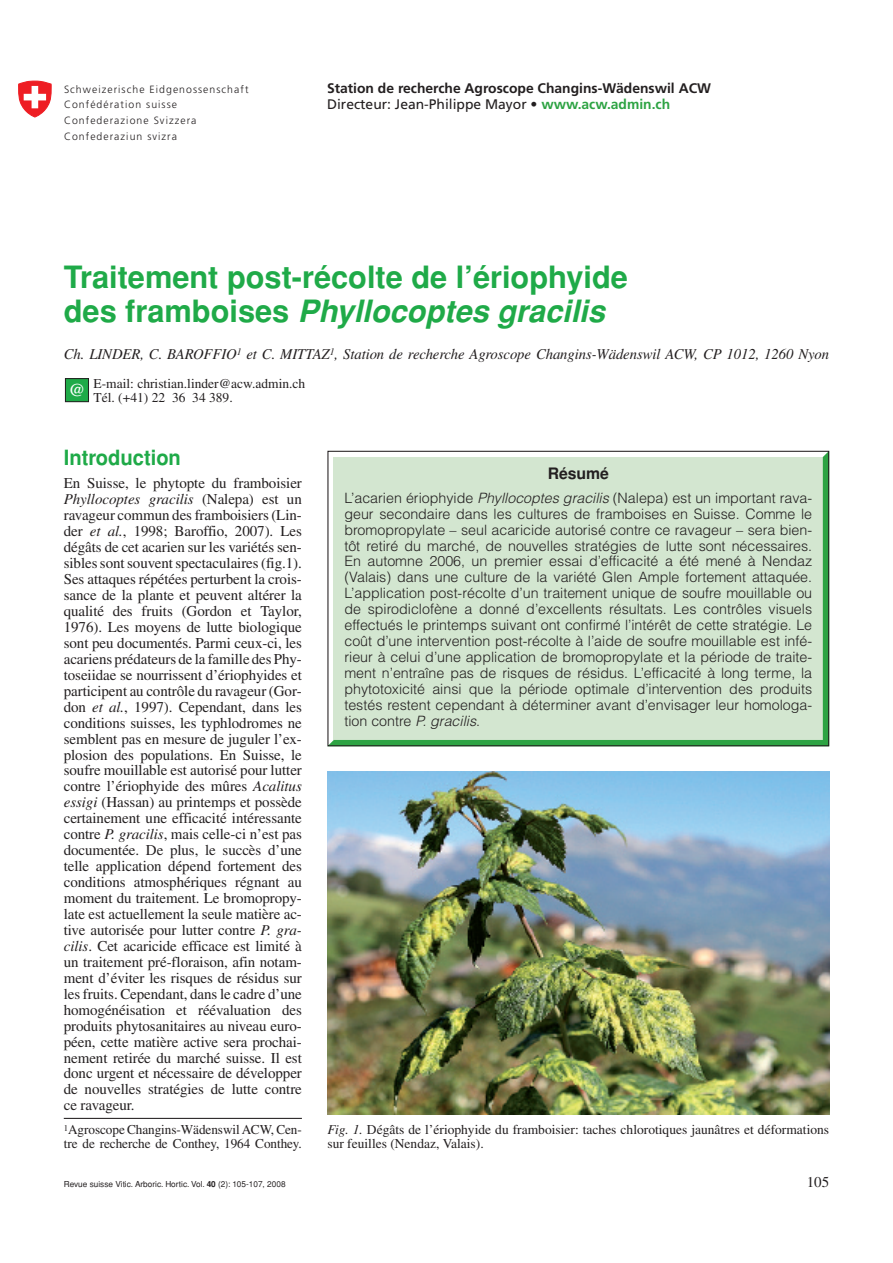
<style>
.page{position:relative;width:893px;height:1263px;background:#fff}
.page>*{position:absolute;margin:0;border:0;box-sizing:border-box;transform-origin:0 0}
.t1{font:700 30.75px/34px "Helvetica";color:#1faa48}
.t2{font:700 21px "Helvetica";color:#1faa48;scale:.96 1}
.t3{font:700 15.75px "Helvetica";color:#231f20}
.t4{font:15px/15.9px "Times";letter-spacing:-.005em;color:#231f20;text-align:justify}
.t5{font:italic 15px "Times";letter-spacing:-.005em;color:#231f20}
.t6{font:300 14.25px/15.9px "Helvetica";color:#231f20;text-align:justify}
.t7{font:700 13.8px/15.8px "Frutiger";color:#231f20}
.t8{font:13.5px/13.8px "Times";color:#231f20}
.t9{font:300 10.5px/15.9px "Frutiger";letter-spacing:.1em;color:#231f20}
.t10{font:8.25px "Helvetica";color:#231f20}
.s1{font-weight:400}
.s2{color:#2da343}
.s3{font-style:italic}
.s4{font-weight:700}
</style>
<div class="page">
<div style="left:330px;top:453px;width:497px;height:291px;background:#d3e6d0"></div>
<svg style="left:18px;top:80px;width:34px;height:38px"></svg>
<div style="left:65px;top:379px;width:24px;height:23px;background:#1faa48"></div>
<div style="left:65px;top:378px;width:24px;height:24px;border:1px solid #231f20"></div>
<hr style="left:64px;top:1118px;width:238px;height:1px;background:#231f20">
<div style="left:327px;top:451px;width:502px;height:295px;border:1px solid #231f20"></div>
<img style="left:327px;top:772px;width:502px;height:342px">
<p class="t9" style="left:64px;top:82px;width:186px">Schweizerische Eidgenossenschaft<br>Confédération suisse<br>Confederazione Svizzera<br>Confederaziun svizra</p>
<p class="t7" style="left:327px;top:81px;width:385px">Station de recherche Agroscope Changins-Wädenswil ACW<br><span class="s1">Directeur: Jean-Philippe Mayor</span> • <span class="s2">www.acw.admin.ch</span></p>
<h1 class="t1" style="left:64px;top:260px;width:566px">Traitement post-récolte de l’ériophyide des framboises <span class="s3">Phyllocoptes gracilis</span></h1>
<p class="t5" style="left:64px;top:349px;width:767px">Ch. LINDER, C. BAROFFIO<sup>1</sup> et C. MITTAZ<sup>1</sup>, Station de recherche Agroscope Changins-Wädenswil ACW, CP 1012, 1260 Nyon</p>
<p class="t8" style="left:69px;top:377px;width:237px;line-height:14.2px;text-indent:24px">E-mail: christian.linder@acw.admin.ch <sup>@</sup> Tél. (+41) 22 36 34 389.</p>
<h2 class="t2" style="left:64px;top:445px;width:124px">Introduction</h2>
<p class="t4" style="left:64px;top:477px;width:240px">En Suisse, le phytopte du framboisier <span class="s3">Phyllocoptes gracilis</span> (Nalepa) est un ravageur commun des framboisiers (Lin&shy;der <span class="s3">et al.</span>, 1998; Baroffio, 2007). Les dégâts de cet acarien sur les variétés sen&shy;sibles sont souvent spectaculaires (fig.1).<br>Ses attaques répétées perturbent la crois&shy;sance de la plante et peuvent altérer la qualité des fruits (Gordon et Taylor, 1976). Les moyens de lutte biologique sont peu documentés. Parmi ceux-ci, les acariens prédateurs de la famille des Phy&shy;toseiidae se nourrissent d’ériophyides et participent au contrôle du ravageur (Gor&shy;don <span class="s3">et al.</span>, 1997). Cependant, dans les conditions suisses, les typhlodromes ne semblent pas en mesure de juguler l’ex&shy;plosion des populations. En Suisse, le soufre mouillable est autorisé pour lutter contre l’ériophyide des mûres <span class="s3">Acalitus essigi</span> (Hassan) au printemps et possède certainement une efficacité intéressante contre <span class="s3">P. gracilis</span>, mais celle-ci n’est pas documentée. De plus, le succès d’une telle application dépend fortement des conditions atmosphériques régnant au moment du traitement. Le bromopropy&shy;late est actuellement la seule matière ac&shy;tive autorisée pour lutter contre <span class="s3">P. gra&shy;cilis</span>. Cet acaricide efficace est limité à un traitement pré-floraison, afin notam&shy;ment d’éviter les risques de résidus sur les fruits. Cependant, dans le cadre d’une homogénéisation et réévaluation des produits phytosanitaires au niveau euro&shy;péen, cette matière active sera prochai&shy;nement retirée du marché suisse. Il est donc urgent et nécessaire de développer de nouvelles stratégies de lutte contre ce ravageur.</p>
<p class="t8" style="left:64px;top:1124px;width:240px"><sup>1</sup>Agroscope Changins-Wädenswil ACW, Cen&shy;tre de recherche de Conthey, 1964 Conthey.</p>
<p class="t3" style="left:548px;top:464px;width:63px">Résumé</p>
<p class="t6" style="left:344px;top:490px;width:469px">L’acarien ériophyide <span class="s3">Phyllocoptes gracilis</span> (Nalepa) est un important rava&shy;geur secondaire dans les cultures de framboises en Suisse. Comme le bromopropylate – seul acaricide autorisé contre ce ravageur – sera bien&shy;tôt retiré du marché, de nouvelles stratégies de lutte sont nécessaires.<br>En automne 2006, un premier essai d’efficacité a été mené à Nendaz (Valais) dans une culture de la variété Glen Ample fortement attaquée.<br>L’application post-récolte d’un traitement unique de soufre mouillable ou de spirodiclofène a donné d’excellents résultats. Les contrôles visuels effectués le printemps suivant ont confirmé l’intérêt de cette stratégie. Le coût d’une intervention post-récolte à l’aide de soufre mouillable est infé&shy;rieur à celui d’une application de bromopropylate et la période de traite&shy;ment n’entraîne pas de risques de résidus. L’efficacité à long terme, la phytotoxicité ainsi que la période optimale d’intervention des produits testés restent cependant à déterminer avant d’envisager leur homologa&shy;tion contre <span class="s3">P. gracilis</span>.</p>
<p class="t8" style="left:327px;top:1124px;width:503px"><span class="s3">Fig. 1.</span> Dégâts de l’ériophyide du framboisier: taches chlorotiques jaunâtres et déformations sur feuilles (Nendaz, Valais).</p>
<p class="t10" style="left:64px;top:1179px;width:223px">Revue suisse Vitic. Arboric. Hortic. Vol. <span class="s4">40</span> (2): 105-107, 2008</p>
<p class="t4" style="left:807px;top:1175px;width:24px">105</p>
</div>
